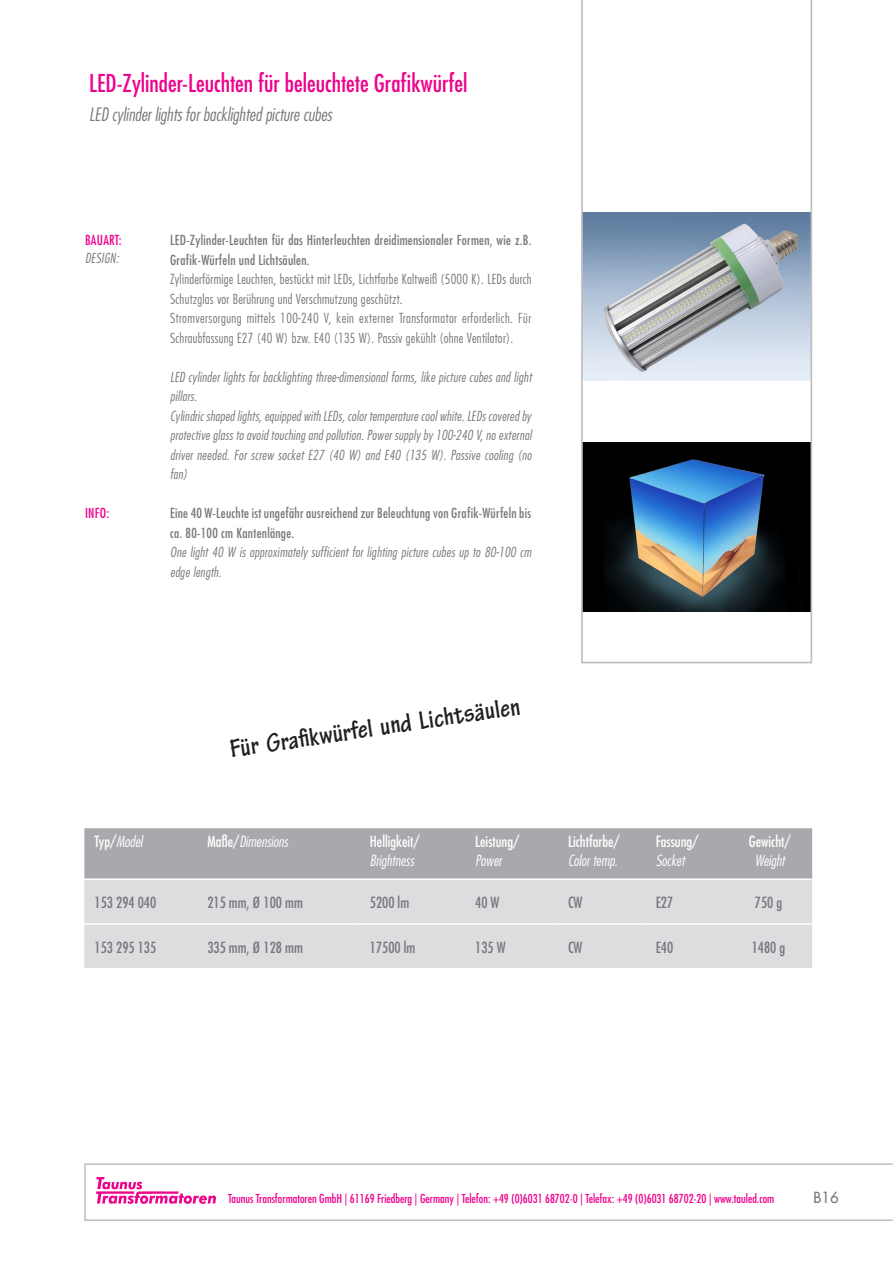
<style>
.page{position:relative;width:893px;height:1263px;background:#fff}
.page>*{position:absolute;margin:0;border:0;box-sizing:border-box;transform-origin:0 0}
.t1{font:700 condensed 27px "Tekton Pro";color:#231f20}
.SeitenTitel{font:condensed 24px "Futura Std";color:#ed028c}
.SeitenTitel-2{font:italic 300 condensed 18px "Futura Std";color:#76787b}
.Tabelle_Transformato{font:condensed 15px/19.5px "Futura Std";color:#fff}
.Tabelle_Transformato-2{font:condensed 15px "Futura Std";color:#76787b}
.Tabelle_Transformato-3{font:italic 300 condensed 15px "Futura Std";color:#fff}
.t2{font:500 15px "Futura Std";color:#76787b}
.TechDaten_Transforma{font:italic 300 condensed 13.5px/19.5px "Futura Std";letter-spacing:.02em;color:#76787b}
.TechDaten_Transforma-2{font:300 condensed 13.5px/19.5px "Futura Std";letter-spacing:.02em;color:#76787b}
.TechDaten_Transforma-3{font:condensed 13.5px/19.5px "Futura Std";letter-spacing:.02em;color:#76787b}
.TechDaten_Transforma-4{font:condensed 13.5px "Futura Std";letter-spacing:.02em;color:#ed028c}
.SeitenTitel_Rechts{font:condensed 12px "Futura Std";color:#ed028c}
.s1{font-weight:400;font-style:normal}
.s2{font-weight:300;font-style:italic}
</style>
<div class="page">
<svg style="left:84px;top:1163px;width:809px;height:58px"></svg>
<img style="left:96px;top:1178px;width:120px;height:25px">
<svg style="left:581px;top:0;width:231px;height:663px"></svg>
<div style="left:84px;top:828px;width:728px;height:50px;background:#a8a9ad"></div>
<div style="left:84px;top:880px;width:728px;height:88px;background:#dcdddf"></div>
<hr style="left:84px;top:923px;width:113px;height:2px;background:#fff">
<hr style="left:197px;top:923px;width:163px;height:2px;background:#fff">
<hr style="left:360px;top:923px;width:105px;height:2px;background:#fff">
<hr style="left:465px;top:923px;width:93px;height:2px;background:#fff">
<hr style="left:558px;top:923px;width:87px;height:2px;background:#fff">
<hr style="left:645px;top:923px;width:78px;height:2px;background:#fff">
<hr style="left:723px;top:923px;width:89px;height:2px;background:#fff">
<p class="SeitenTitel" style="left:89px;top:69px;width:380px">LED-Zylinder-Leuchten für beleuchtete Grafikwürfel</p>
<p class="SeitenTitel-2" style="left:89px;top:104px;width:244px">LED cylinder lights for backlighted picture cubes</p>
<p class="TechDaten_Transforma-4" style="left:85px;top:232px;width:38px">BAUART:</p>
<p class="TechDaten_Transforma-3" style="left:170px;top:230px;width:363px">LED-Zylinder-Leuchten für das Hinterleuchten dreidimensionaler Formen, wie z.B.<br>Grafik-Würfeln und Lichtsäulen.</p>
<p class="TechDaten_Transforma-2" style="left:170px;top:269px;width:363px">Zylinderförmige Leuchten, bestückt mit LEDs, Lichtfarbe Kaltweiß (5000 K). LEDs durch<br>Schutzglas vor Berührung und Verschmutzung geschützt.</p>
<p class="TechDaten_Transforma-2" style="left:170px;top:308px;width:363px">Stromversorgung mittels 100-240 V, kein externer Transformator erforderlich. Für<br>Schraubfassung E27 (40 W) bzw. E40 (135 W). Passiv gekühlt (ohne Ventilator).</p>
<p class="TechDaten_Transforma" style="left:170px;top:367px;width:363px">LED cylinder lights for backlighting three-dimensional forms, like picture cubes and light pillars.</p>
<p class="TechDaten_Transforma" style="left:170px;top:406px;width:363px;text-align:justify">Cylindric shaped lights, equipped with LEDs, color temperature cool white. LEDs covered by protective glass to avoid touching and pollution. Power supply by 100-240 V, no external driver needed. For screw socket E27 (40 W) and E40 (135 W). Passive cooling (no fan)</p>
<p class="TechDaten_Transforma-4" style="left:85px;top:505px;width:26px">INFO:</p>
<p class="TechDaten_Transforma-3" style="left:170px;top:503px;width:362px">Eine 40 W-Leuchte ist ungefähr ausreichend zur Beleuchtung von Grafik-Würfeln bis ca. 80-100 cm Kantenlänge.</p>
<p class="TechDaten_Transforma" style="left:170px;top:543px;width:363px">One light 40 W is approximately sufficient for lighting picture cubes up to 80-100 cm edge length.</p>
<p class="TechDaten_Transforma" style="left:85px;top:249px;width:35px">DESIGN:</p>
<p class="t1" style="left:228px;top:735px;width:294px;rotate:-9deg">Für Grafi kwürfel und Lichtsäulen</p>
<p class="Tabelle_Transformato-3" style="left:95px;top:832px;width:49px"><span class="s1">Typ/</span>Model</p>
<p class="Tabelle_Transformato-3" style="left:207px;top:832px;width:82px"><span class="s1">Maße/</span>Dimensions</p>
<p class="Tabelle_Transformato" style="left:370px;top:831px;width:51px">Helligkeit/<br><span class="s2">Brightness</span></p>
<p class="Tabelle_Transformato" style="left:475px;top:831px;width:46px">Leistung/<br><span class="s2">Power</span></p>
<p class="Tabelle_Transformato" style="left:568px;top:831px;width:53px">Lichtfarbe/<br><span class="s2">Color temp.</span></p>
<p class="Tabelle_Transformato" style="left:656px;top:831px;width:44px">Fassung/<br><span class="s2">Socket</span></p>
<p class="Tabelle_Transformato" style="left:749px;top:831px;width:43px;text-align:center">Gewicht/<br><span class="s2">Weight</span></p>
<p class="Tabelle_Transformato-2" style="left:95px;top:893px;width:63px">153 294 040</p>
<p class="Tabelle_Transformato-2" style="left:207px;top:893px;width:97px">215 mm, Ø 100 mm</p>
<p class="Tabelle_Transformato-2" style="left:370px;top:893px;width:41px">5200 lm</p>
<p class="Tabelle_Transformato-2" style="left:475px;top:893px;width:26px">40 W</p>
<p class="Tabelle_Transformato-2" style="left:568px;top:893px;width:16px">CW</p>
<p class="Tabelle_Transformato-2" style="left:656px;top:893px;width:19px">E27</p>
<p class="Tabelle_Transformato-2" style="left:755px;top:893px;width:29px">750 g</p>
<p class="Tabelle_Transformato-2" style="left:95px;top:938px;width:63px">153 295 135</p>
<p class="Tabelle_Transformato-2" style="left:207px;top:938px;width:97px">335 mm, Ø 128 mm</p>
<p class="Tabelle_Transformato-2" style="left:370px;top:938px;width:47px">17500 lm</p>
<p class="Tabelle_Transformato-2" style="left:475px;top:938px;width:32px">135 W</p>
<p class="Tabelle_Transformato-2" style="left:568px;top:938px;width:16px">CW</p>
<p class="Tabelle_Transformato-2" style="left:656px;top:938px;width:19px">E40</p>
<p class="Tabelle_Transformato-2" style="left:752px;top:938px;width:35px">1480 g</p>
<p class="SeitenTitel_Rechts" style="left:228px;top:1191px;width:548px">Taunus Transformatoren GmbH | 61169 Friedberg | Germany | Telefon: +49 (0)6031 68702-0 | Telefax: +49 (0)6031 68702-20 | www.tauled.com</p>
<p class="t2" style="left:814px;top:1188px;width:27px">B16</p>
</div>
